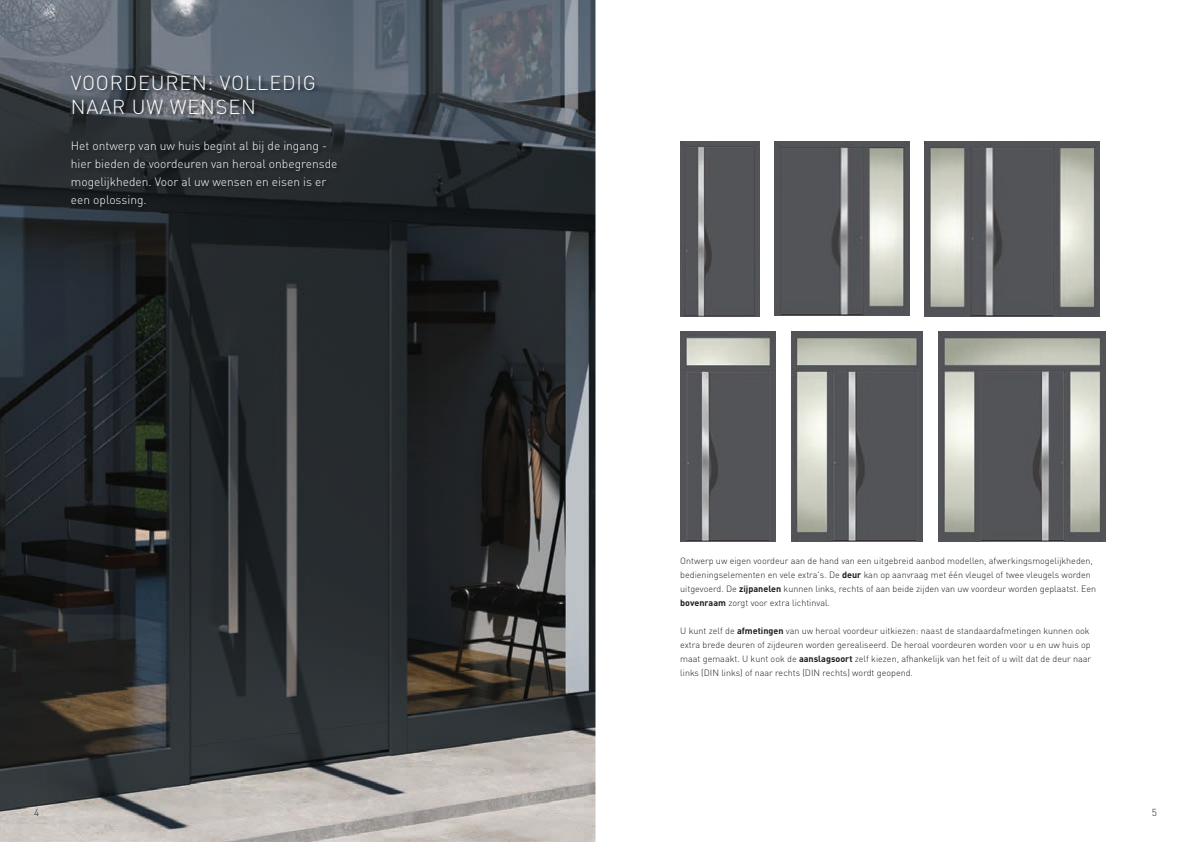
<style>
.page{position:relative;width:1191px;height:842px;background:#fff}
.page>*{position:absolute;margin:0;border:0;box-sizing:border-box;transform-origin:0 0}
.t1{font:300 20px/24px "DIN Pro";letter-spacing:.04em;color:#fff}
.t2{font:300 12px/18px "DIN Pro";color:#fff}
.t3{font:300 10px "DIN Pro";color:#1d1d1b}
.t4{font:300 9px/14px "DIN Pro";color:#1d1d1b}
.s1{font-weight:700}
</style>
<div class="page">
<img style="left:0;top:0;width:595px;height:842px">
<img style="left:791px;top:332px;width:131px;height:210px">
<img style="left:924px;top:142px;width:175px;height:174px">
<img style="left:938px;top:332px;width:168px;height:209px">
<img style="left:775px;top:142px;width:134px;height:174px">
<img style="left:680px;top:142px;width:79px;height:174px">
<img style="left:680px;top:332px;width:95px;height:210px">
<img style="left:70px;top:74px;width:271px;height:137px">
<h1 class="t1" style="left:71px;top:69px;width:246px">VOORDEUREN: VOLLEDIG<br>NAAR UW WENSEN</h1>
<h2 class="t2" style="left:71px;top:135px;width:268px">Het ontwerp van uw huis begint al bij de ingang - hier bieden de voordeuren van heroal onbegrensde mogelijkheden. Voor al uw wensen en eisen is er een oplossing.</h2>
<p class="t4" style="left:680px;top:553px;width:417px">Ontwerp uw eigen voordeur aan de hand van een uitgebreid aanbod modellen, afwerkingsmogelijkheden, bedieningselementen en vele extra's. De <span class="s1">deur</span> kan op aanvraag met één vleugel of twee vleugels worden uitgevoerd. De <span class="s1">zijpanelen</span> kunnen links, rechts of aan beide zijden van uw voordeur worden geplaatst. Een <span class="s1">bovenraam</span> zorgt voor extra lichtinval.</p>
<p class="t4" style="left:680px;top:623px;width:412px">U kunt zelf de <span class="s1">afmetingen</span> van uw heroal voordeur uitkiezen: naast de standaardafmetingen kunnen ook extra brede deuren of zijdeuren worden gerealiseerd. De heroal voordeuren worden voor u en uw huis op maat gemaakt. U kunt ook de <span class="s1">aanslagsoort</span> zelf kiezen, afhankelijk van het feit of u wilt dat de deur naar links (DIN links) of naar rechts (DIN rechts) wordt geopend.</p>
<p class="t3" style="left:34px;top:804px;width:7px">4</p>
<p class="t3" style="left:1151px;top:804px;width:7px">5</p>
</div>
